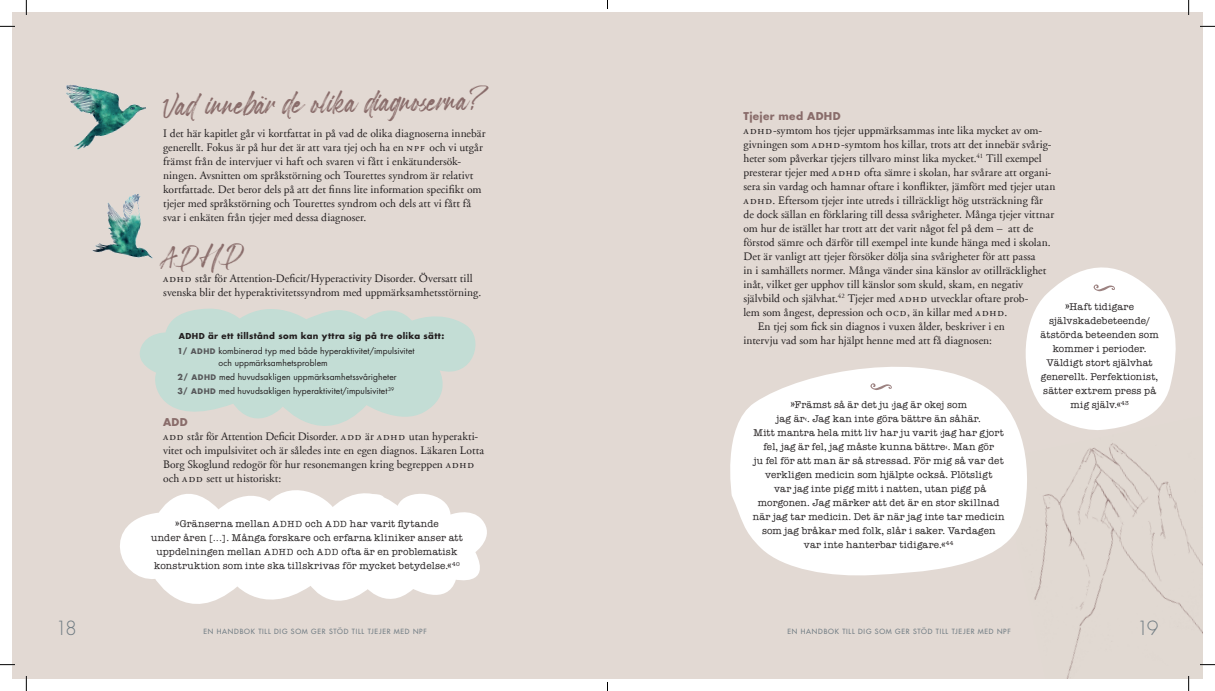
<style>
.page{position:relative;width:1215px;height:691px;background:#fff}
.page>*{position:absolute;margin:0;border:0;box-sizing:border-box;transform-origin:0 0}
.npf_bröd_1{font:39px "Garland";color:#896c6a}
.npf_bröd_1-2{font:37px "Garland";color:#896c6a}
.t1{font:300 19px "Futura Std";color:#707c83}
.npf_bröd_1-3{font:11.5px/14px "Adobe Garamond";letter-spacing:.005em;color:#231f20}
.npf_bröd_1-4{font:700 10.5px "Futura Std";letter-spacing:.03em;color:#896c6a}
.npf_bröd_1-5{font:10px/14px "American Typewriter";letter-spacing:.02em;color:#231f20;text-align:center}
.npf_bröd_1-6{font:8.5px "Futura Std";letter-spacing:.01em;color:#231f20}
.npf_bröd_1-7{font:700 8.5px "Futura Std";letter-spacing:.035em;color:#231f20}
.t2{font:500 7px "Futura Std";letter-spacing:.105em;color:#707c83}
.npf_bröd_1-8{font:5.8px "American Typewriter";color:#231f20}
.s1{font-family:"Adobe Garamond Regular SC"}
.s2{font-size:8px}
.s3{font-weight:700;font-size:8px;color:#57585a}
.s4{font-weight:700;font-size:7.5px;color:#57585a}
.s5{font-size:13px}
.s6{font-size:9px}
.s7{font-size:14px}
</style>
<div class="page">
<div style="left:12px;top:12px;width:1191px;height:666px;background:#e2d9d3"></div>
<img style="left:1034px;top:443px;width:169px;height:235px">
<img style="left:66px;top:84px;width:80px;height:66px">
<img style="left:92px;top:193px;width:61px;height:66px">
<svg style="left:120px;top:490px;width:367px;height:114px"></svg>
<svg style="left:140px;top:308px;width:336px;height:118px;fill:#c3ddd5"></svg>
<svg style="left:730px;top:367px;width:302px;height:209px;fill:#fff"></svg>
<svg style="left:870px;top:383px;width:22px;height:7px"></svg>
<svg style="left:1018px;top:267px;width:158px;height:164px"></svg>
<svg style="left:0;top:26px;width:15px;height:1px"></svg>
<svg style="left:1200px;top:26px;width:15px;height:1px"></svg>
<svg style="left:0;top:664px;width:15px;height:1px"></svg>
<svg style="left:1200px;top:664px;width:15px;height:1px"></svg>
<svg style="left:26px;top:0;width:1px;height:15px"></svg>
<svg style="left:26px;top:676px;width:1px;height:14px"></svg>
<svg style="left:1188px;top:0;width:1px;height:15px"></svg>
<svg style="left:1188px;top:675px;width:1px;height:15px"></svg>
<p class="npf_bröd_1" style="left:163px;top:87px;width:317px;rotate:-1deg">Vad innebär de olika diagnoserna?</p>
<p class="npf_bröd_1-3" style="left:163px;top:127px;width:324px">I det här kapitlet går vi kortfattat in på vad de olika diagnoserna innebär generellt. Fokus är på hur det är att vara tjej och ha en <span class="s1">npf</span> och vi utgår främst från de intervjuer vi haft och svaren vi fått i enkätundersök&shy;ningen. Avsnitten om språkstörning och Tourettes syndrom är relativt kortfattade. Det beror dels på att det finns lite information specifikt om tjejer med språkstörning och Tourettes syndrom och dels att vi fått få svar i enkäten från tjejer med dessa diagnoser.</p>
<p class="npf_bröd_1-2" style="left:159px;top:240px;width:86px;rotate:-3deg">ADHD</p>
<p class="npf_bröd_1-3" style="left:163px;top:272px;width:320px"><span class="s1">adhd</span> står för Attention-Deficit/Hyperactivity Disorder. Översatt till svenska blir det hyperaktivitetssyndrom med uppmärksamhetsstörning.</p>
<p class="npf_bröd_1-7" style="left:179px;top:330px;width:267px"><span class="s2">ADHD</span> är ett tillstånd som kan yttra sig på tre olika sätt:</p>
<p class="npf_bröd_1-6" style="left:178px;top:345px;width:239px"><span class="s3">1/</span> <span class="s4">ADHD</span> kombinerad typ med både hyperaktivitet/impulsivitet</p>
<p class="npf_bröd_1-6" style="left:218px;top:357px;width:111px">och uppmärksamhetsproblem</p>
<p class="npf_bröd_1-6" style="left:178px;top:371px;width:221px"><span class="s3">2/</span> <span class="s4">ADHD</span> med huvudsakligen uppmärksamhetssvårigheter</p>
<p class="npf_bröd_1-6" style="left:178px;top:385px;width:218px"><span class="s3">3/</span> <span class="s4">ADHD</span> med huvudsakligen hyperaktivitet/impulsivitet<sup>39</sup></p>
<p class="npf_bröd_1-4" style="left:163px;top:415px;width:26px">ADD</p>
<p class="npf_bröd_1-3" style="left:163px;top:430px;width:322px"><span class="s1">add</span> står för Attention Deficit Disorder. <span class="s1">add</span> är <span class="s1">adhd</span> utan hyperakti&shy;vitet och impulsivitet och är således inte en egen diagnos. Läkaren Lotta Borg Skoglund redogör för hur resonemangen kring begreppen <span class="s1">adhd </span>och <span class="s1">add</span> sett ut historiskt:</p>
<p class="npf_bröd_1-5" style="left:151px;top:516px;width:313px"><span class="s5">»</span>Gränserna mellan <span class="s6">ADHD</span> och <span class="s6">ADD</span> har varit flytande<br>under åren <span class="s6">[...]</span>. Många forskare och erfarna kliniker anser att uppdelningen mellan <span class="s6">ADHD</span> och <span class="s6">ADD</span> ofta är en problematisk</p>
<p class="npf_bröd_1-5" style="left:154px;top:558px;width:299px">konstruktion som inte ska tillskrivas för mycket betydelse.<span class="s5">«</span></p>
<p class="npf_bröd_1-8" style="left:452px;top:559px;width:9px">40</p>
<p class="npf_bröd_1-4" style="left:744px;top:109px;width:99px">Tjejer med ADHD</p>
<p class="npf_bröd_1-3" style="left:744px;top:124px;width:313px"><span class="s1">adhd</span>-symtom hos tjejer uppmärksammas inte lika mycket av om&shy;givningen som <span class="s1">adhd</span>-symtom hos killar, trots att det innebär svårig&shy;heter som påverkar tjejers tillvaro minst lika mycket.<sup>41</sup> Till exempel presterar tjejer med <span class="s1">adhd</span> ofta sämre i skolan, har svårare att organi&shy;sera sin vardag och hamnar oftare i konflikter, jämfört med tjejer utan <span class="s1">adhd</span>. Eftersom tjejer inte utreds i tillräckligt hög utsträckning får de dock sällan en förklaring till dessa svårigheter. Många tjejer vittnar om hur de istället har trott att det varit något fel på dem – att de förstod sämre och därför till exempel inte kunde hänga med i skolan.<br>Det är vanligt att tjejer försöker dölja sina svårigheter för att passa<br>in i samhällets normer. Många vänder sina känslor av otillräcklighet inåt, vilket ger upphov till känslor som skuld, skam, en negativ självbild och självhat.<sup>42</sup> Tjejer med <span class="s1">adhd</span> utvecklar oftare prob-<br>lem som ångest, depression och <span class="s1">ocd</span>, än killar med <span class="s1">adhd</span>.</p>
<p class="npf_bröd_1-3" style="left:744px;top:320px;width:263px;text-indent:14px">En tjej som fick sin diagnos i vuxen ålder, beskriver i en intervju vad som har hjälpt henne med att få diagnosen:</p>
<p class="npf_bröd_1-5" style="left:1065px;top:299px;width:70px"><span class="s7">»</span>Haft tidigare</p>
<p class="npf_bröd_1-5" style="left:1049px;top:313px;width:102px">självskadebeteende/</p>
<p class="npf_bröd_1-5" style="left:1041px;top:327px;width:120px">ätstörda beteenden som</p>
<p class="npf_bröd_1-5" style="left:1053px;top:341px;width:95px">kommer i perioder.</p>
<p class="npf_bröd_1-5" style="left:1047px;top:355px;width:107px">Väldigt stort självhat</p>
<p class="npf_bröd_1-5" style="left:1041px;top:369px;width:119px">generellt. Perfektionist,</p>
<p class="npf_bröd_1-5" style="left:1043px;top:383px;width:114px">sätter extrem press på</p>
<p class="npf_bröd_1-5" style="left:1070px;top:397px;width:52px">mig själv.<span class="s5">«</span></p>
<p class="npf_bröd_1-8" style="left:1121px;top:398px;width:9px">43</p>
<p class="npf_bröd_1-5" style="left:790px;top:397px;width:178px"><span class="s7">»</span>Främst så är det ju ›jag är okej som</p>
<p class="npf_bröd_1-5" style="left:776px;top:411px;width:206px">jag är‹. Jag kan inte göra bättre än såhär.</p>
<p class="npf_bröd_1-5" style="left:754px;top:425px;width:252px">Mitt mantra hela mitt liv har ju varit ›jag har gjort</p>
<p class="npf_bröd_1-5" style="left:763px;top:439px;width:232px">fel, jag är fel, jag måste kunna bättre‹. Man gör</p>
<p class="npf_bröd_1-5" style="left:754px;top:453px;width:251px">ju fel för att man är så stressad. För mig så var det</p>
<p class="npf_bröd_1-5" style="left:765px;top:467px;width:229px">verkligen medicin som hjälpte också. Plötsligt</p>
<p class="npf_bröd_1-5" style="left:774px;top:481px;width:213px">var jag inte pigg mitt i natten, utan pigg på</p>
<p class="npf_bröd_1-5" style="left:758px;top:495px;width:243px">morgonen. Jag märker att det är en stor skillnad</p>
<p class="npf_bröd_1-5" style="left:753px;top:509px;width:253px">när jag tar medicin. Det är när jag inte tar medicin</p>
<p class="npf_bröd_1-5" style="left:762px;top:523px;width:235px">som jag bråkar med folk, slår i saker. Vardagen</p>
<p class="npf_bröd_1-5" style="left:804px;top:537px;width:143px">var inte hanterbar tidigare.<span class="s5">«</span></p>
<p class="npf_bröd_1-8" style="left:946px;top:538px;width:9px">44</p>
<p class="t1" style="left:56px;top:616px;width:23px">18</p>
<p class="t2" style="left:203px;top:626px;width:225px">EN HANDBOK TILL DIG SOM GER STÖD TILL TJEJER MED NPF</p>
<p class="t2" style="left:787px;top:626px;width:225px">EN HANDBOK TILL DIG SOM GER STÖD TILL TJEJER MED NPF</p>
<p class="t1" style="left:1137px;top:616px;width:23px">19</p>
</div>
